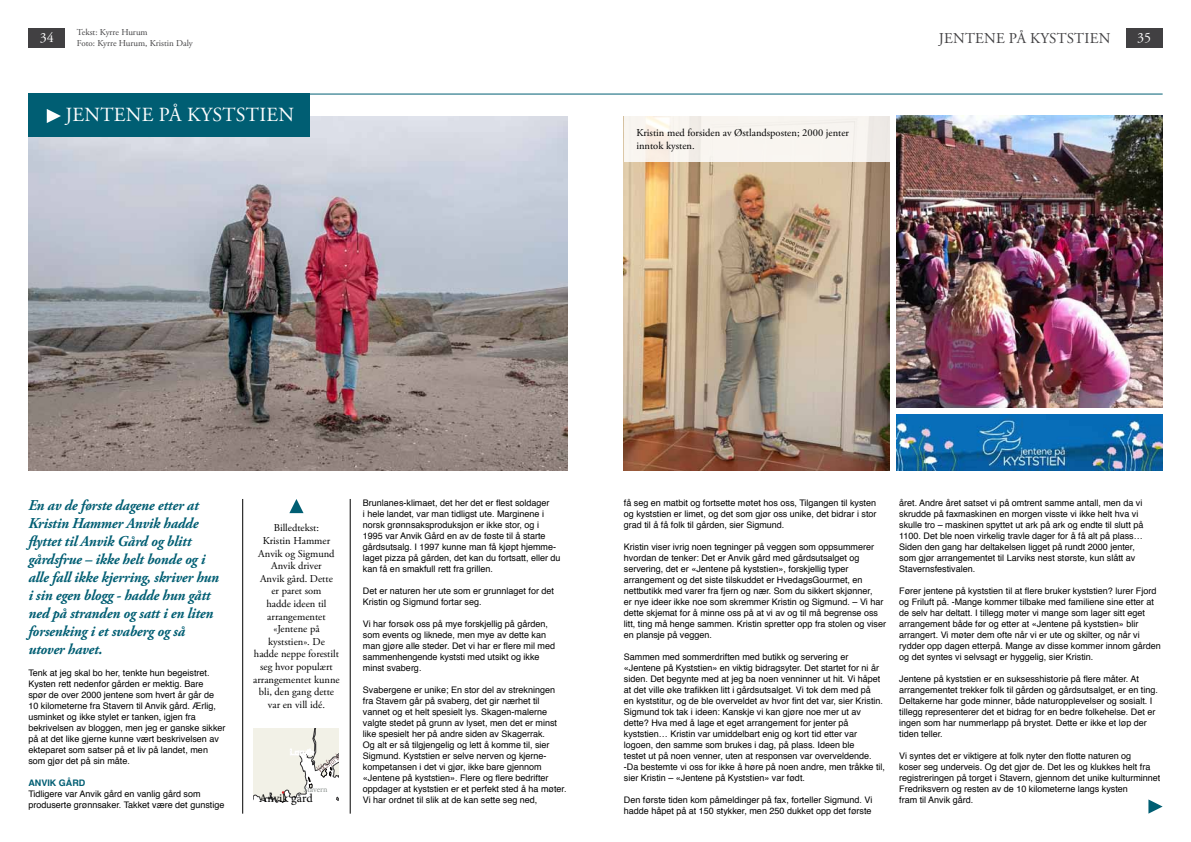
<style>
.page{position:relative;width:1191px;height:842px;background:#fff}
.page>*{position:absolute;margin:0;border:0;box-sizing:border-box;transform-origin:0 0}
.t1{font:20px "Adobe Garamond Pro";letter-spacing:.015em;color:#fff}
.t2{font:italic 700 15px/18px "Adobe Garamond Pro";letter-spacing:-.01em;color:#005e73;scale:.96 1}
.t3{font:15px "Adobe Garamond Pro";letter-spacing:.015em;color:#414042}
.t4{font:14px "Adobe Garamond Pro";color:#fff}
.t5{font:12px "Minion Pro";letter-spacing:-.005em;color:#000}
.t6{font:10.5px/12.6px "Adobe Garamond Pro";color:#000;text-align:center}
.t7{font:9px/11px "Helvetica";color:#000}
.t8{font:9px/10.8px "Adobe Garamond Pro";color:#414042}
.t9{font:700 9px "Helvetica";color:#005e73}
.t10{font:8px "Minion Pro";letter-spacing:-.005em;color:#8c928f}
</style>
<div class="page">
<img style="left:28px;top:116px;width:539px;height:355px">
<div style="left:28px;top:94px;width:282px;height:43px;background:#005e73"></div>
<img style="left:624px;top:162px;width:265px;height:309px">
<hr style="left:28px;top:94px;width:1134px;height:1px;background:#005e73">
<svg style="left:47px;top:109px;width:14px;height:14px"></svg>
<div style="left:1125px;top:28px;width:37px;height:20px;background:#414042"></div>
<div style="left:28px;top:28px;width:37px;height:20px;background:#414042"></div>
<hr style="left:350px;top:499px;width:1px;height:315px;background:#000">
<hr style="left:242px;top:499px;width:1px;height:315px;background:#000">
<svg style="left:254px;top:729px;width:85px;height:74px"></svg>
<img style="left:896px;top:115px;width:266px;height:293px">
<svg style="left:289px;top:499px;width:14px;height:14px"></svg>
<img style="left:896px;top:415px;width:266px;height:56px">
<svg style="left:1148px;top:799px;width:14px;height:15px"></svg>
<div style="left:624px;top:116px;width:265px;height:46px;background:linear-gradient(to right,#faf4ee,#f4f2ee)"></div>
<p class="t8" style="left:77px;top:27px;width:118px">Tekst: Kyrre Hurum<br>Foto: Kyrre Hurum, Kristin Daly</p>
<h2 class="t3" style="left:939px;top:30px;width:173px">Jentene på kyststien</h2>
<h3 class="t4" style="left:40px;top:29px;width:15px">34</h3>
<h3 class="t4" style="left:1137px;top:29px;width:15px">35</h3>
<h1 class="t1" style="left:65px;top:103px;width:230px">Jentene på kyststien</h1>
<p class="t6" style="left:636px;top:127px;width:214px;text-align:left">Kristin med forsiden av Østlandsposten; 2000 jenter inntok kysten.</p>
<p class="t2" style="left:28px;top:496px;width:200px">En av de første dagene etter at<br>Kristin Hammer Anvik hadde flyttet til Anvik Gård og blitt gårdsfrue – ikke helt bonde og i alle fall ikke kjerring, skriver hun i sin egen blogg - hadde hun gått ned på stranden og satt i en liten forsenking i et svaberg og så utover havet.</p>
<p class="t7" style="left:28px;top:667px;width:199px">Tenk at jeg skal bo her, tenkte hun begeistret.<br>Kysten rett nedenfor gården er mektig. Bare<br>spør de over 2000 jentene som hvert år går de 10 kilometerne fra Stavern til Anvik gård. Ærlig, usminket og ikke stylet er tanken, igjen fra bekrivelsen av bloggen, men jeg er ganske sikker på at det like gjerne kunne vært beskrivelsen av ekteparet som satser på et liv på landet, men som gjør det på sin måte.</p>
<p class="t9" style="left:28px;top:775px;width:58px">ANVIK GÅRD</p>
<p class="t7" style="left:28px;top:788px;width:197px">Tidligere var Anvik gård en vanlig gård som produserte grønnsaker. Takket være det gunstige</p>
<p class="t6" style="left:253px;top:522px;width:88px">Billedtekst:<br>Kristin Hammer<br>Anvik og Sigmund<br>Anvik driver<br>Anvik gård. Dette<br>er paret som<br>hadde ideen til arrangementet «Jentene på kyststien». De<br>hadde neppe forestilt seg hvor populært arrangementet kunne bli, den gang dette var en vill idé.</p>
<p class="t10" style="left:304px;top:784px;width:25px">Stavern</p>
<h3 class="t5" style="left:259px;top:791px;width:55px">Anvik gård</h3>
<p class="t7" style="left:363px;top:497px;width:199px">Brunlanes-klimaet, det her det er flest soldager<br>i hele landet, var man tidligst ute. Marginene i norsk grønnsaksproduksjon er ikke stor, og i 1995 var Anvik Gård en av de føste til å starte gårdsutsalg. I 1997 kunne man få kjøpt hjemme&shy;laget pizza på gården, det kan du fortsatt, eller du kan få en smakfull rett fra grillen.</p>
<p class="t7" style="left:363px;top:585px;width:193px">Det er naturen her ute som er grunnlaget for det<br>Kristin og Sigmund fortar seg.</p>
<p class="t7" style="left:363px;top:618px;width:194px">Vi har forsøk oss på mye forskjellig på gården, som events og liknede, men mye av dette kan man gjøre alle steder. Det vi har er flere mil med sammenhengende kyststi med utsikt og ikke minst svaberg.</p>
<p class="t7" style="left:363px;top:684px;width:205px">Svabergene er unike; En stor del av strekningen fra Stavern går på svaberg, det gir nærhet til vannet og et helt spesielt lys. Skagen-malerne valgte stedet på grunn av lyset, men det er minst like spesielt her på andre siden av Skagerrak.<br>Og alt er så tilgjengelig og lett å komme til, sier Sigmund. Kyststien er selve nerven og kjerne&shy;kompetansen i det vi gjør, ikke bare gjennom «Jentene på kyststien». Flere og flere bedrifter oppdager at kyststien er et perfekt sted å ha møter.<br>Vi har ordnet til slik at de kan sette seg ned,</p>
<p class="t7" style="left:624px;top:497px;width:254px;text-align:justify">få seg en matbit og fortsette møtet hos oss, Tilgangen til kysten og kyststien er limet, og det som gjør oss unike, det bidrar i stor grad til å få folk til gården, sier Sigmund.</p>
<p class="t7" style="left:624px;top:541px;width:264px">Kristin viser ivrig noen tegninger på veggen som oppsummerer hvordan de tenker: Det er Anvik gård med gårdsutsalget og servering, det er «Jentene på kyststien», forskjellig typer arrangement og det siste tilskuddet er HvedagsGourmet, en nettbutikk med varer fra fjern og nær. Som du sikkert skjønner,<br>er nye ideer ikke noe som skremmer Kristin og Sigmund. – Vi har dette skjemat for å minne oss på at vi av og til må begrense oss litt, ting må henge sammen. Kristin spretter opp fra stolen og viser en plansje på veggen.</p>
<p class="t7" style="left:624px;top:651px;width:263px">Sammen med sommerdriften med butikk og servering er «Jentene på Kyststien» en viktig bidragsyter. Det startet for ni år siden. Det begynte med at jeg ba noen venninner ut hit. Vi håpet at det ville øke trafikken litt i gårdsutsalget. Vi tok dem med på<br>en kyststitur, og de ble overveldet av hvor fint det var, sier Kristin.<br>Sigmund tok tak i ideen: Kanskje vi kan gjøre noe mer ut av dette? Hva med å lage et eget arrangement for jenter på kyststien… Kristin var umiddelbart enig og kort tid etter var logoen, den samme som brukes i dag, på plass. Ideen ble<br>testet ut på noen venner, uten at responsen var overveldende. -Da bestemte vi oss for ikke å høre på noen andre, men tråkke til, sier Kristin – «Jentene på Kyststien» var født.</p>
<p class="t7" style="left:624px;top:794px;width:250px">Den første tiden kom påmeldinger på fax, forteller Sigmund. Vi hadde håpet på at 150 stykker, men 250 dukket opp det første</p>
<p class="t7" style="left:899px;top:497px;width:246px">året. Andre året satset vi på omtrent samme antall, men da vi skrudde på faxmaskinen en morgen visste vi ikke helt hva vi skulle tro – maskinen spyttet ut ark på ark og endte til slutt på 1100. Det ble noen virkelig travle dager for å få alt på plass… Siden den gang har deltakelsen ligget på rundt 2000 jenter, som gjør arrangementet til Larviks nest største, kun slått av Stavernsfestivalen.</p>
<p class="t7" style="left:899px;top:585px;width:263px">Fører jentene på kyststien til at flere bruker kyststien? lurer Fjord og Friluft på. -Mange kommer tilbake med familiene sine etter at de selv har deltatt. I tillegg møter vi mange som lager sitt eget arrangement både før og etter at «Jentene på kyststien» blir arrangert. Vi møter dem ofte når vi er ute og skilter, og når vi rydder opp dagen etterpå. Mange av disse kommer innom gården og det syntes vi selvsagt er hyggelig, sier Kristin.</p>
<p class="t7" style="left:899px;top:673px;width:260px">Jentene på kyststien er en suksesshistorie på flere måter. At arrangementet trekker folk til gården og gårdsutsalget, er en ting.<br>Deltakerne har gode minner, både naturopplevelser og sosialt. I tillegg representerer det et bidrag for en bedre folkehelse. Det er ingen som har nummerlapp på brystet. Dette er ikke et løp der tiden teller.</p>
<p class="t7" style="left:899px;top:750px;width:263px">Vi syntes det er viktigere at folk nyter den flotte naturen og<br>koser seg underveis. Og det gjør de. Det les og klukkes helt fra registreringen på torget i Stavern, gjennom det unike kulturminnet Fredriksvern og resten av de 10 kilometerne langs kysten<br>fram til Anvik gård.</p>
</div>
